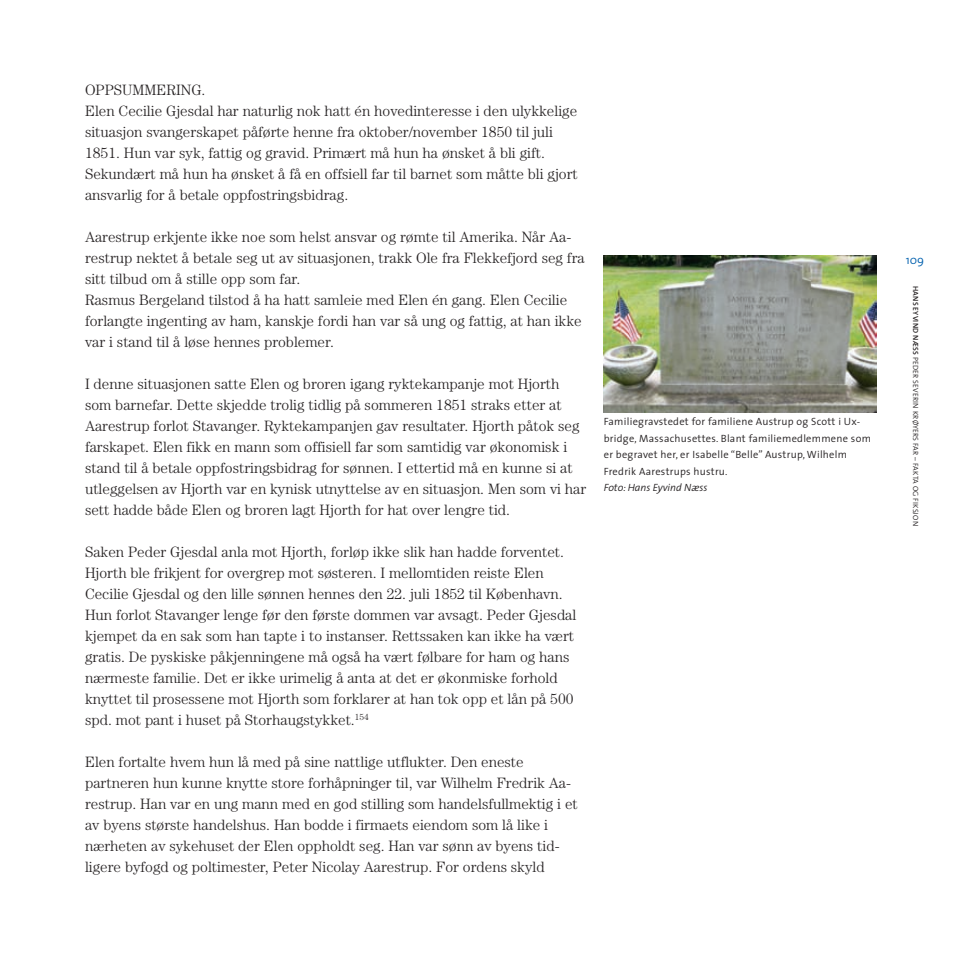
<style>
.page{position:relative;width:961px;height:961px;background:#fff}
.page>*{position:absolute;margin:0;border:0;box-sizing:border-box;transform-origin:0 0}
.t1{font:300 15px/21px "Century";color:#231f20}
.t2{font:300 12px "The Sans";color:#0160ae}
.t3{font:300 10.5px/16.5px "The Sans";letter-spacing:.025em;color:#231f20}
.t4{font:italic 300 10.5px "The Sans";color:#231f20}
.t5{font:300 7.5px "The Sans";letter-spacing:.025em;color:#231f20}
.s1{font-weight:600}
</style>
<div class="page">
<img style="left:603px;top:255px;width:273px;height:157px">
<p class="t1" style="left:85px;top:81px;width:494px">OPPSUMMERING.<br>Elen Cecilie Gjesdal har naturlig nok hatt én hovedinteresse i den ulykkelige situasjon svangerskapet påførte henne fra oktober/november 1850 til juli 1851. Hun var syk, fattig og gravid. Primært må hun ha ønsket å bli gift.<br>Sekundært må hun ha ønsket å få en offsiell far til barnet som måtte bli gjort ansvarlig for å betale oppfostringsbidrag.</p>
<p class="t1" style="left:85px;top:228px;width:501px">Aarestrup erkjente ikke noe som helst ansvar og rømte til Amerika. Når Aa&shy;restrup nektet å betale seg ut av situasjonen, trakk Ole fra Flekkefjord seg fra sitt tilbud om å stille opp som far.<br>Rasmus Bergeland tilstod å ha hatt samleie med Elen én gang. Elen Cecilie forlangte ingenting av ham, kanskje fordi han var så ung og fattig, at han ikke var i stand til å løse hennes problemer.</p>
<p class="t1" style="left:85px;top:375px;width:503px">I denne situasjonen satte Elen og broren igang ryktekampanje mot Hjorth som barnefar. Dette skjedde trolig tidlig på sommeren 1851 straks etter at Aarestrup forlot Stavanger. Ryktekampanjen gav resultater. Hjorth påtok seg farskapet. Elen fikk en mann som offisiell far som samtidig var økonomisk i stand til å betale oppfostringsbidrag for sønnen. I ettertid må en kunne si at utleggelsen av Hjorth var en kynisk utnyttelse av en situasjon. Men som vi har sett hadde både Elen og broren lagt Hjorth for hat over lengre tid.</p>
<p class="t1" style="left:85px;top:543px;width:493px">Saken Peder Gjesdal anla mot Hjorth, forløp ikke slik han hadde forventet.<br>Hjorth ble frikjent for overgrep mot søsteren. I mellomtiden reiste Elen Cecilie Gjesdal og den lille sønnen hennes den 22. juli 1852 til København.<br>Hun forlot Stavanger lenge før den første dommen var avsagt. Peder Gjesdal kjempet da en sak som han tapte i to instanser. Rettssaken kan ikke ha vært gratis. De pyskiske påkjenningene må også ha vært følbare for ham og hans nærmeste familie. Det er ikke urimelig å anta at det er økonmiske forhold knyttet til prosessene mot Hjorth som forklarer at han tok opp et lån på 500 spd. mot pant i huset på Storhaugstykket.<sup>154</sup></p>
<p class="t1" style="left:85px;top:753px;width:494px">Elen fortalte hvem hun lå med på sine nattlige utflukter. Den eneste partneren hun kunne knytte store forhåpninger til, var Wilhelm Fredrik Aa&shy;restrup. Han var en ung mann med en god stilling som handelsfullmektig i et av byens største handelshus. Han bodde i firmaets eiendom som lå like i nærheten av sykehuset der Elen oppholdt seg. Han var sønn av byens tid&shy;ligere byfogd og poltimester, Peter Nicolay Aarestrup. For ordens skyld</p>
<p class="t3" style="left:604px;top:415px;width:269px">Familiegravstedet for familiene Austrup og Scott i Ux&shy;bridge, Massachusettes. Blant familiemedlemmene som er begravet her, er Isabelle “Belle” Austrup, Wilhelm Fredrik Aarestrups hustru.</p>
<p class="t4" style="left:604px;top:483px;width:105px">Foto: Hans Eyvind Næss</p>
<p class="t2" style="left:906px;top:256px;width:20px">109</p>
<p class="t5" style="left:918px;top:286px;width:241px;rotate:90deg"><span class="s1">HANS EYVIND NÆSS</span> PEDER SEVERIN KRØYERS FAR – FAKTA OG FIKSJON</p>
</div>
